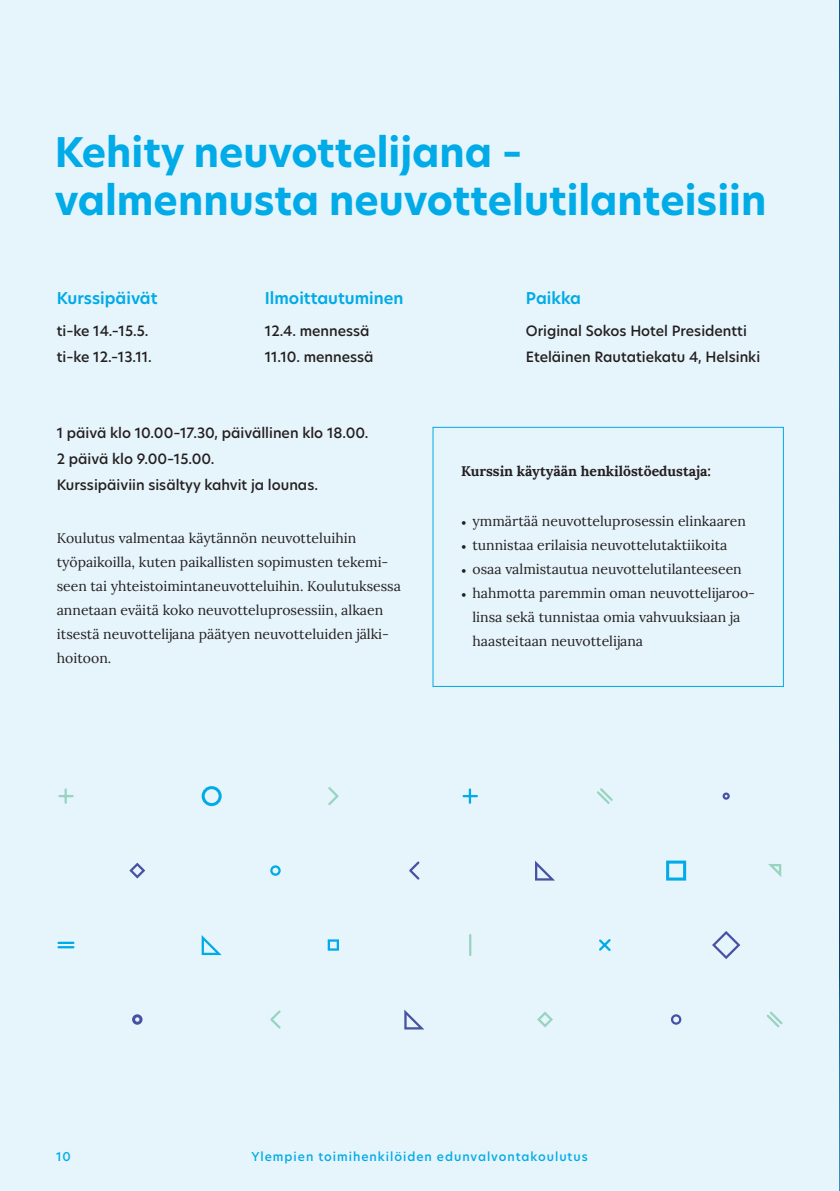
<style>
.page{position:relative;width:840px;height:1191px;background:#fff}
.page>*{position:absolute;margin:0;border:0;box-sizing:border-box;transform-origin:0 0}
.t1{font:700 40px/48px "Hero New";color:#00abe7}
.t2{font:600 16px "Hero New";color:#00abe7}
.t3{font:14px/24px "Lora";color:#231f20}
.t4{font:500 14px/26px "Hero New";color:#231f20}
.t5{font:700 14px "Lora";color:#231f20}
.t6{font:500 12px "Hero New";letter-spacing:.08em;color:#00abe7}
.s1{font-family:"Minion Pro"}
</style>
<div class="page">
<div style="left:0;top:0;width:839px;height:1191px;background:#e6f4fb"></div>
<div style="left:432px;top:427px;width:351px;height:260px;border:1px solid #00abe7"></div>
<svg style="left:129px;top:862px;width:16px;height:16px"></svg>
<svg style="left:409px;top:861px;width:11px;height:19px"></svg>
<svg style="left:666px;top:860px;width:19px;height:20px"></svg>
<svg style="left:768px;top:864px;width:12px;height:12px"></svg>
<svg style="left:270px;top:865px;width:10px;height:10px"></svg>
<svg style="left:535px;top:860px;width:19px;height:20px"></svg>
<svg style="left:59px;top:789px;width:14px;height:13px"></svg>
<svg style="left:722px;top:792px;width:7px;height:7px"></svg>
<svg style="left:328px;top:787px;width:11px;height:18px"></svg>
<svg style="left:201px;top:786px;width:20px;height:20px"></svg>
<svg style="left:597px;top:788px;width:16px;height:16px"></svg>
<svg style="left:463px;top:789px;width:13px;height:13px"></svg>
<svg style="left:712px;top:931px;width:28px;height:28px"></svg>
<svg style="left:57px;top:935px;width:554px;height:20px"></svg>
<svg style="left:132px;top:1014px;width:10px;height:10px"></svg>
<svg style="left:270px;top:1009px;width:513px;height:21px"></svg>
<img style="left:839px;top:0;width:1px;height:1191px">
<h1 class="t1" style="left:55px;top:128px;width:712px">Kehity neuvottelijana – valmennusta neuvottelutilanteisiin</h1>
<p class="t2" style="left:57px;top:287px;width:102px">Kurssipäivät</p>
<p class="t2" style="left:265px;top:287px;width:140px">Ilmoittautuminen</p>
<p class="t2" style="left:525px;top:287px;width:57px">Paikka</p>
<p class="t4" style="left:57px;top:318px;width:96px">ti–ke 14.–15.5. ti–ke 12.–13.11.</p>
<p class="t4" style="left:265px;top:318px;width:110px">12.4. mennessä<br>11.10. mennessä</p>
<p class="t4" style="left:525px;top:318px;width:236px">Original Sokos Hotel Presidentti<br>Eteläinen Rautatiekatu 4, Helsinki</p>
<p class="t4" style="left:57px;top:420px;width:313px">1 päivä klo 10.00–17.30, päivällinen klo 18.00.<br>2 päivä klo 9.00–15.00.<br>Kurssipäiviin sisältyy kahvit ja lounas.</p>
<p class="t3" style="left:57px;top:525px;width:345px">Koulutus valmentaa käytännön neuvotteluihin työpaikoilla, kuten paikallisten sopimusten tekemi&shy;seen tai yhteistoimintaneuvotteluihin. Koulutuksessa annetaan eväitä koko neuvotteluprosessiin, alkaen itsestä neuvottelijana päätyen neuvotteluiden jälki&shy;hoitoon.</p>
<p class="t5" style="left:461px;top:459px;width:251px">Kurssin käytyään henkilöstöedustaja:</p>
<p class="t3" style="left:461px;top:508px;width:286px"><span class="s1">•</span> ymmärtää neuvotteluprosessin elinkaaren</p>
<p class="t3" style="left:461px;top:532px;width:268px"><span class="s1">•</span> tunnistaa erilaisia neuvottelutaktiikoita</p>
<p class="t3" style="left:461px;top:556px;width:282px"><span class="s1">•</span> osaa valmistautua neuvottelutilanteeseen</p>
<p class="t3" style="left:472px;top:580px;width:284px;text-indent:-11px"><span class="s1">•</span> hahmotta paremmin oman neuvottelijaroo&shy;linsa sekä tunnistaa omia vahvuuksiaan ja haasteitaan neuvottelijana</p>
<p class="t6" style="left:56px;top:1148px;width:16px">10</p>
<p class="t6" style="left:251px;top:1148px;width:337px">Ylempien toimihenkilöiden edunvalvontakoulutus</p>
</div>
